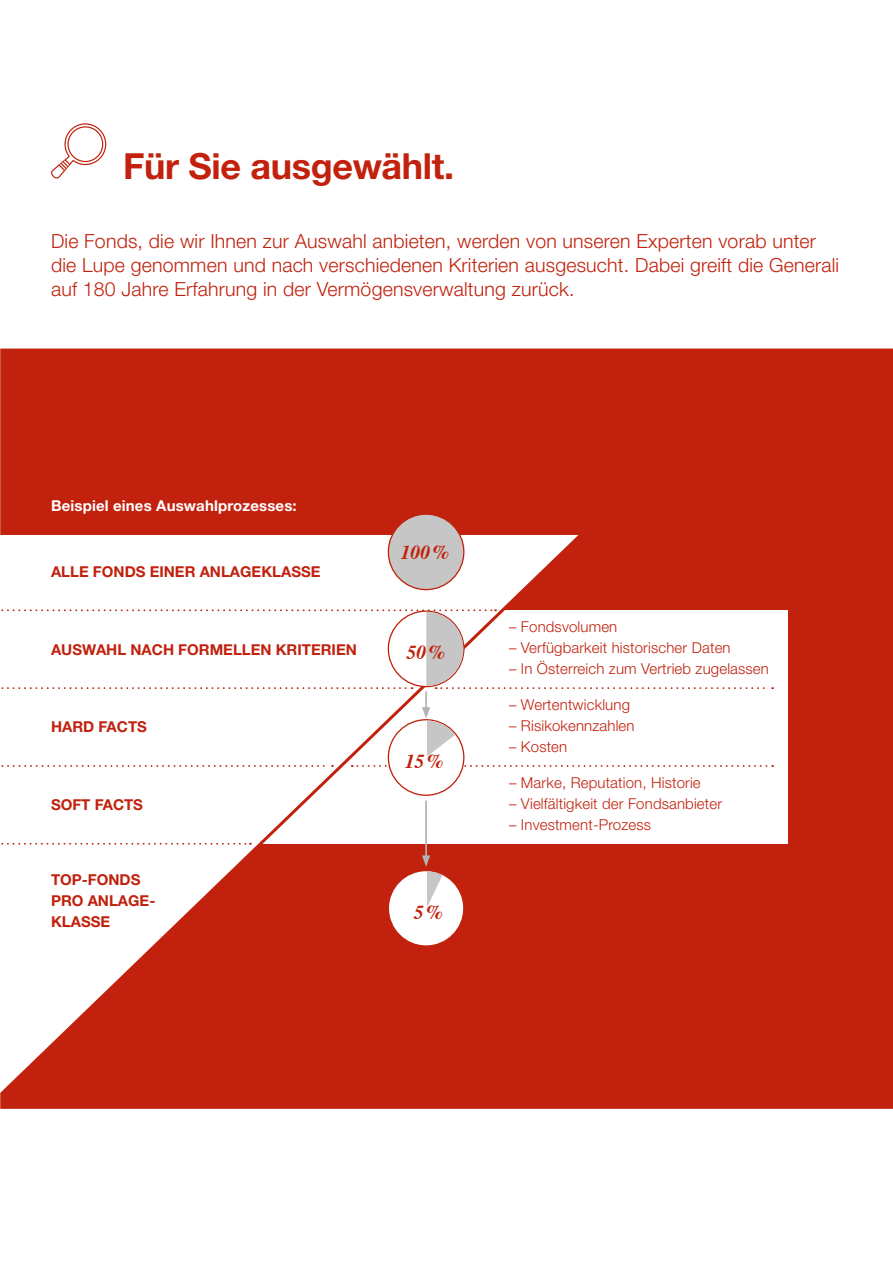
<style>
.page{position:relative;width:893px;height:1263px;background:#fff}
.page>*{position:absolute;margin:0;border:0;box-sizing:border-box;transform-origin:0 0}
.t1{font:700 36px "Helvetica Neue LT Std";letter-spacing:-.01em;color:#c1210d}
.t2{font:italic 700 19.65px "Times";color:#c1210d}
.t3{font:300 19.5px/24px "Helvetica Neue LT Std";letter-spacing:.01em;color:#c1210d}
.t4{font:300 15px "Helvetica Neue LT Std";letter-spacing:.01em;color:#c1210d}
.t5{font:700 15px/21px "Helvetica Neue LT Std";color:#c1210d}
.t6{font:700 15px "Helvetica Neue LT Std";letter-spacing:.01em;color:#fff}
</style>
<div class="page">
<div style="left:0;top:349px;width:893px;height:760px;background:#c1210d"></div>
<div style="left:100px;top:610px;width:688px;height:234px;background:#fff"></div>
<svg style="left:0;top:530px;width:589px;height:573px"></svg>
<svg style="left:0;top:765px;width:333px;height:2px"></svg>
<svg style="left:352px;top:765px;width:421px;height:2px"></svg>
<svg style="left:0;top:843px;width:251px;height:2px"></svg>
<div style="left:388px;top:514px;width:76px;height:76px;background:#c6c6c6;border-radius:50%"></div>
<div style="left:388px;top:513px;width:76px;height:77px;border:1px solid #c1210d;border-radius:50%"></div>
<div style="left:388px;top:720px;width:76px;height:75px;background:#fff;border-radius:50%"></div>
<div style="left:388px;top:870px;width:76px;height:76px;background:#fff;border-radius:50%"></div>
<hr style="left:425px;top:800px;width:2px;height:58px;background:#b3b2b2">
<svg style="left:422px;top:855px;width:20px;height:52px"></svg>
<svg style="left:0;top:609px;width:773px;height:147px"></svg>
<svg style="left:51px;top:123px;width:55px;height:56px"></svg>
<h1 class="t1" style="left:123px;top:143px;width:332px">Für Sie ausgewählt.</h1>
<p class="t3" style="left:51px;top:228px;width:790px">Die Fonds, die wir Ihnen zur Auswahl anbieten, werden von unseren Experten vorab unter die Lupe genommen und nach verschiedenen Kriterien ausgesucht. Dabei greift die Generali auf 180 Jahre Erfahrung in der Vermögensverwaltung zurück.</p>
<p class="t6" style="left:51px;top:496px;width:247px">Beispiel eines Auswahlprozesses:</p>
<p class="t5" style="left:51px;top:561px;width:271px">ALLE FONDS EINER ANLAGEKLASSE</p>
<p class="t5" style="left:51px;top:638px;width:307px">AUSWAHL NACH FORMELLEN KRITERIEN</p>
<p class="t5" style="left:51px;top:716px;width:97px">HARD FACTS</p>
<p class="t5" style="left:51px;top:794px;width:93px">SOFT FACTS</p>
<p class="t5" style="left:51px;top:868px;width:106px">TOP-FONDS<br>PRO ANLAGE-<br>KLASSE</p>
<p class="t2" style="left:401px;top:534px;width:50px">100%</p>
<p class="t2" style="left:407px;top:634px;width:40px">50%</p>
<p class="t2" style="left:405px;top:743px;width:40px">15%</p>
<p class="t2" style="left:414px;top:894px;width:30px">5%</p>
<p class="t4" style="left:509px;top:618px;width:110px">– Fondsvolumen</p>
<p class="t4" style="left:509px;top:639px;width:223px">– Verfügbarkeit historischer Daten</p>
<p class="t4" style="left:509px;top:660px;width:261px">– In Österreich zum Vertrieb zugelassen</p>
<p class="t4" style="left:509px;top:695px;width:123px">– Wertentwicklung</p>
<p class="t4" style="left:509px;top:716px;width:127px">– Risikokennzahlen</p>
<p class="t4" style="left:509px;top:737px;width:60px">– Kosten</p>
<p class="t4" style="left:509px;top:773px;width:193px">– Marke, Reputation, Historie</p>
<p class="t4" style="left:509px;top:794px;width:215px">– Vielfältigkeit der Fondsanbieter</p>
<p class="t4" style="left:509px;top:815px;width:144px">– Investment-Prozess</p>
</div>
